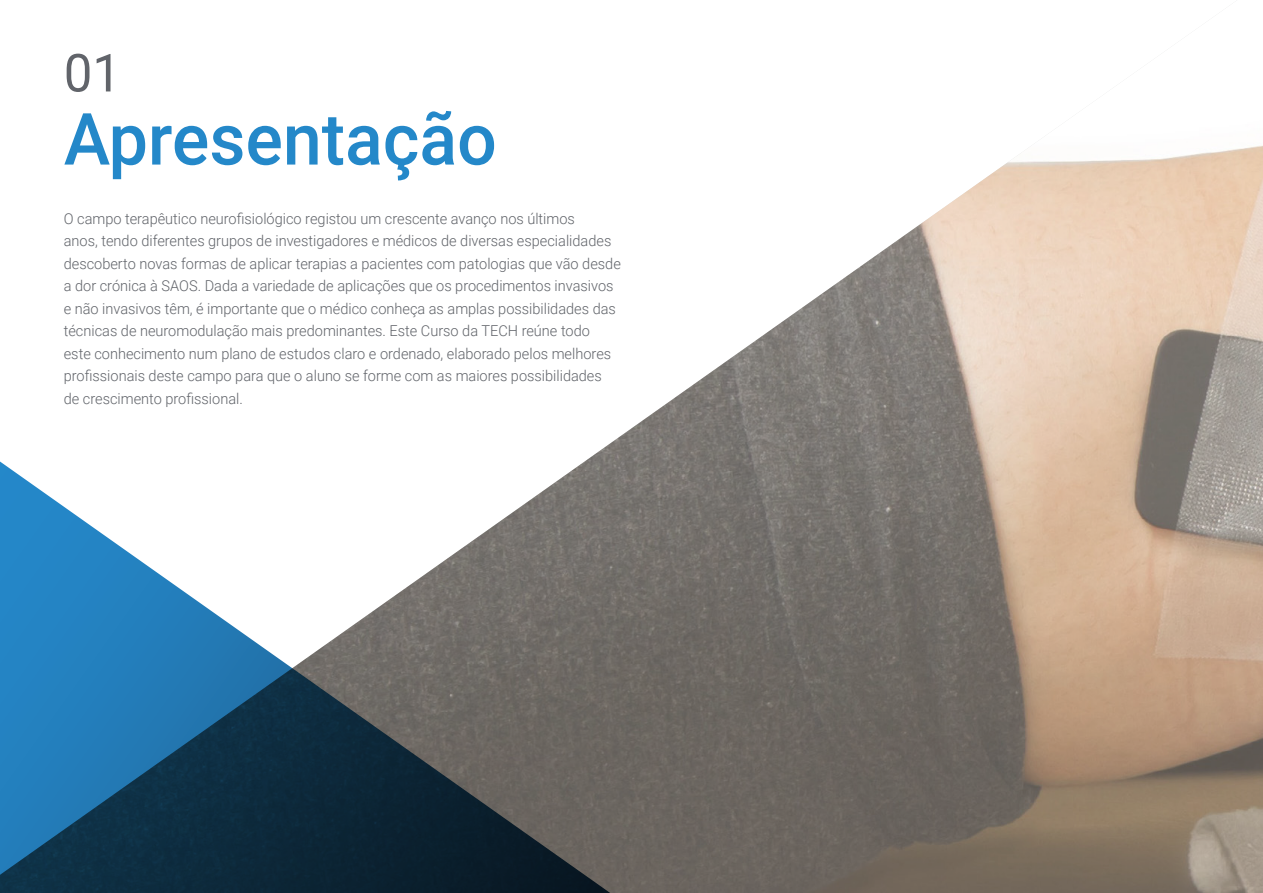
<style>
.page{position:relative;width:1263px;height:893px;background:#fff}
.page>*{position:absolute;margin:0;border:0;box-sizing:border-box;transform-origin:0 0}
.t1{font:500 72px "Roboto";color:#2488c9}
.t2{font:52.5px "Roboto";color:#61646a}
.t3{font:300 15px/22.5px "Roboto";color:#61646a}
</style>
<div class="page">
<img style="left:606px;top:145px;width:657px;height:748px">
<svg style="left:0;top:446px;width:640px;height:447px"></svg>
<h2 class="t2" style="left:64px;top:36px;width:59px">01</h2>
<h1 class="t1" style="left:64px;top:89px;width:435px">Apresentação</h1>
<p class="t3" style="left:64px;top:207px;width:559px">O campo terapêutico neurofisiológico registou um crescente avanço nos últimos<br>anos, tendo diferentes grupos de investigadores e médicos de diversas especialidades descoberto novas formas de aplicar terapias a pacientes com patologias que vão desde a dor crónica à SAOS. Dada a variedade de aplicações que os procedimentos invasivos e não invasivos têm, é importante que o médico conheça as amplas possibilidades das técnicas de neuromodulação mais predominantes. Este Curso da TECH reúne todo<br>este conhecimento num plano de estudos claro e ordenado, elaborado pelos melhores profissionais deste campo para que o aluno se forme com as maiores possibilidades de crescimento profissional.</p>
</div>
